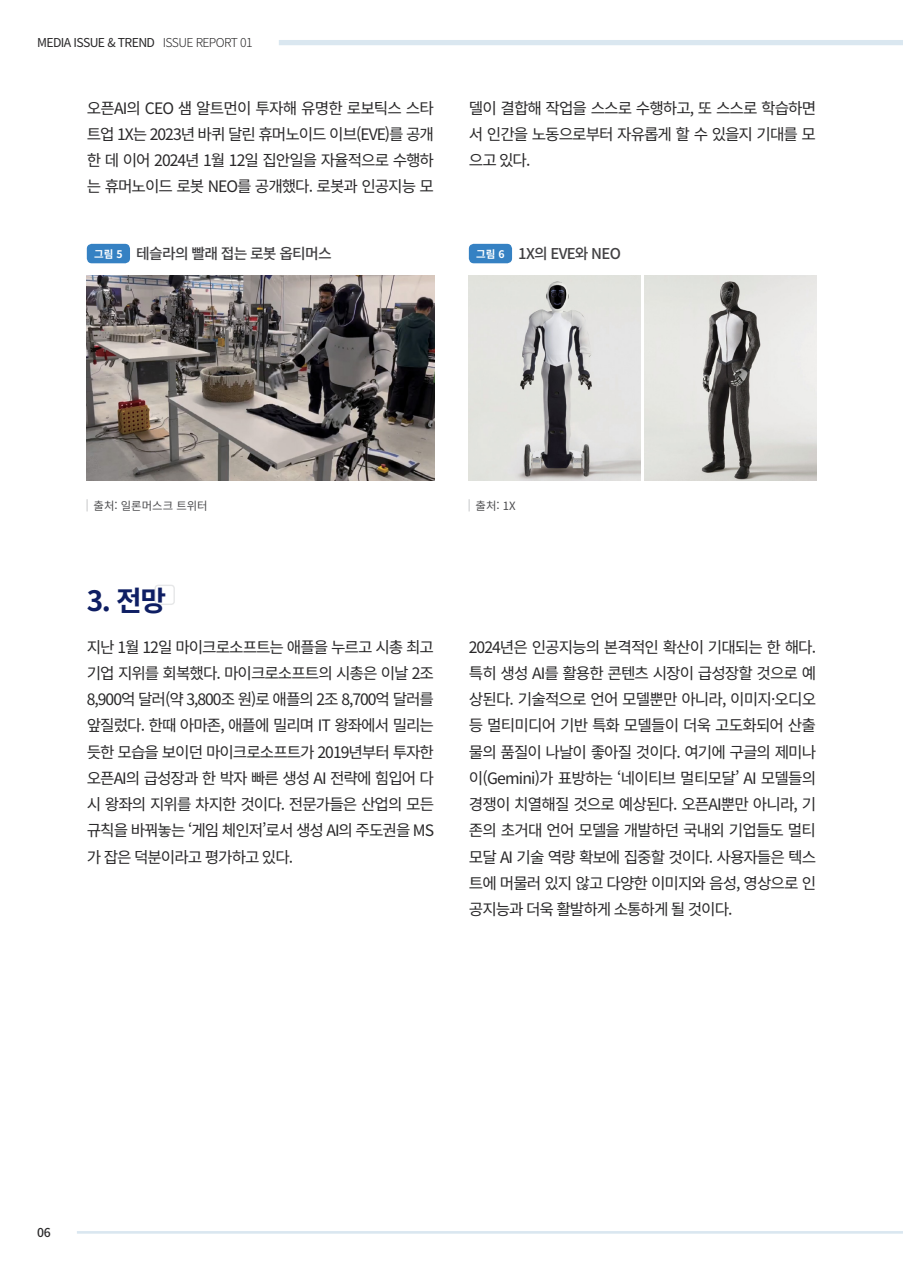
<style>
.page{position:relative;width:903px;height:1275px;background:#fff}
.page>*{position:absolute;margin:0;border:0;box-sizing:border-box;transform-origin:0 0}
.t1{font:700 28px "Noto Sans CJ Kkr";color:#0e1e63}
.t2{font:15.75px/26.2px "Noto Sans CJ Kkr";letter-spacing:-.065em;color:#292829;text-align:justify}
.t3{font:500 14.88px "Noto Sans KR";letter-spacing:-.05em;color:#414042}
.t4{font:12.25px "Noto Sans CJ Kkr";letter-spacing:-.05em;color:#292829}
.t5{font:500 12.25px "Noto Sans CJ Kkr";color:#292829}
.t6{font:11.38px "Noto Sans CJ Kkr";color:#4d4d4f}
.s1{font-weight:300}
.s2{font-weight:700;font-size:10.5px;color:#fff}
</style>
<div class="page">
<hr style="left:77px;top:1231px;width:826px;height:3px;background:#dae7f0">
<div style="left:279px;top:40px;width:624px;height:5px;background:#dae7f0"></div>
<div style="left:87px;top:244px;width:43px;height:19px;background:#3581c3;border-radius:5px"></div>
<img style="left:87px;top:276px;width:347px;height:205px">
<svg style="left:87px;top:499px;width:1px;height:12px"></svg>
<div style="left:469px;top:244px;width:43px;height:19px;background:#3581c3;border-radius:5px"></div>
<img style="left:469px;top:276px;width:171px;height:205px">
<img style="left:645px;top:276px;width:171px;height:205px">
<svg style="left:469px;top:499px;width:1px;height:12px"></svg>
<div style="left:154px;top:585px;width:21px;height:20px;border:1px solid #e6e7e8;border-radius:3px"></div>
<p class="t4" style="left:37px;top:36px;width:217px">MEDIA ISSUE &amp; TREND <span class="s1">ISSUE REPORT 01</span></p>
<p class="t2" style="left:87px;top:95px;width:349px">오픈AI의 CEO 샘 알트먼이 투자해 유명한 로보틱스 스타 트업 1X는 2023년 바퀴 달린 휴머노이드 이브(EVE)를 공개 한 데 이어 2024년 1월 12일 집안일을 자율적으로 수행하 는 휴머노이드 로봇 NEO를 공개했다. 로봇과 인공지능 모</p>
<p class="t2" style="left:469px;top:95px;width:349px">델이 결합해 작업을 스스로 수행하고, 또 스스로 학습하면 서 인간을 노동으로부터 자유롭게 할 수 있을지 기대를 모 으고 있다.</p>
<p class="t3" style="left:94px;top:245px;width:239px"><span class="s2">그림 5</span> 테슬라의 빨래 접는 로봇 옵티머스</p>
<p class="t6" style="left:94px;top:499px;width:116px">출처: 일론머스크 트위터</p>
<p class="t3" style="left:476px;top:245px;width:146px"><span class="s2">그림 6</span> 1X의 EVE와 NEO</p>
<p class="t6" style="left:476px;top:499px;width:42px">출처: 1X</p>
<h1 class="t1" style="left:87px;top:584px;width:81px">3. 전망</h1>
<p class="t2" style="left:87px;top:634px;width:349px">지난 1월 12일 마이크로소프트는 애플을 누르고 시총 최고 기업 지위를 회복했다. 마이크로소프트의 시총은 이날 2조 8,900억 달러(약 3,800조 원)로 애플의 2조 8,700억 달러를 앞질렀다. 한때 아마존, 애플에 밀리며 IT 왕좌에서 밀리는 듯한 모습을 보이던 마이크로소프트가 2019년부터 투자한 오픈AI의 급성장과 한 박자 빠른 생성 AI 전략에 힘입어 다 시 왕좌의 지위를 차지한 것이다. 전문가들은 산업의 모든 규칙을 바꿔놓는 ‘게임 체인저’로서 생성 AI의 주도권을 MS 가 잡은 덕분이라고 평가하고 있다.</p>
<p class="t2" style="left:469px;top:634px;width:349px">2024년은 인공지능의 본격적인 확산이 기대되는 한 해다. 특히 생성 AI를 활용한 콘텐츠 시장이 급성장할 것으로 예 상된다. 기술적으로 언어 모델뿐만 아니라, 이미지·오디오 등 멀티미디어 기반 특화 모델들이 더욱 고도화되어 산출 물의 품질이 나날이 좋아질 것이다. 여기에 구글의 제미나 이(Gemini)가 표방하는 ‘네이티브 멀티모달’ AI 모델들의 경쟁이 치열해질 것으로 예상된다. 오픈AI뿐만 아니라, 기 존의 초거대 언어 모델을 개발하던 국내외 기업들도 멀티 모달 AI 기술 역량 확보에 집중할 것이다. 사용자들은 텍스 트에 머물러 있지 않고 다양한 이미지와 음성, 영상으로 인 공지능과 더욱 활발하게 소통하게 될 것이다.</p>
<p class="t5" style="left:37px;top:1226px;width:15px">06</p>
</div>
